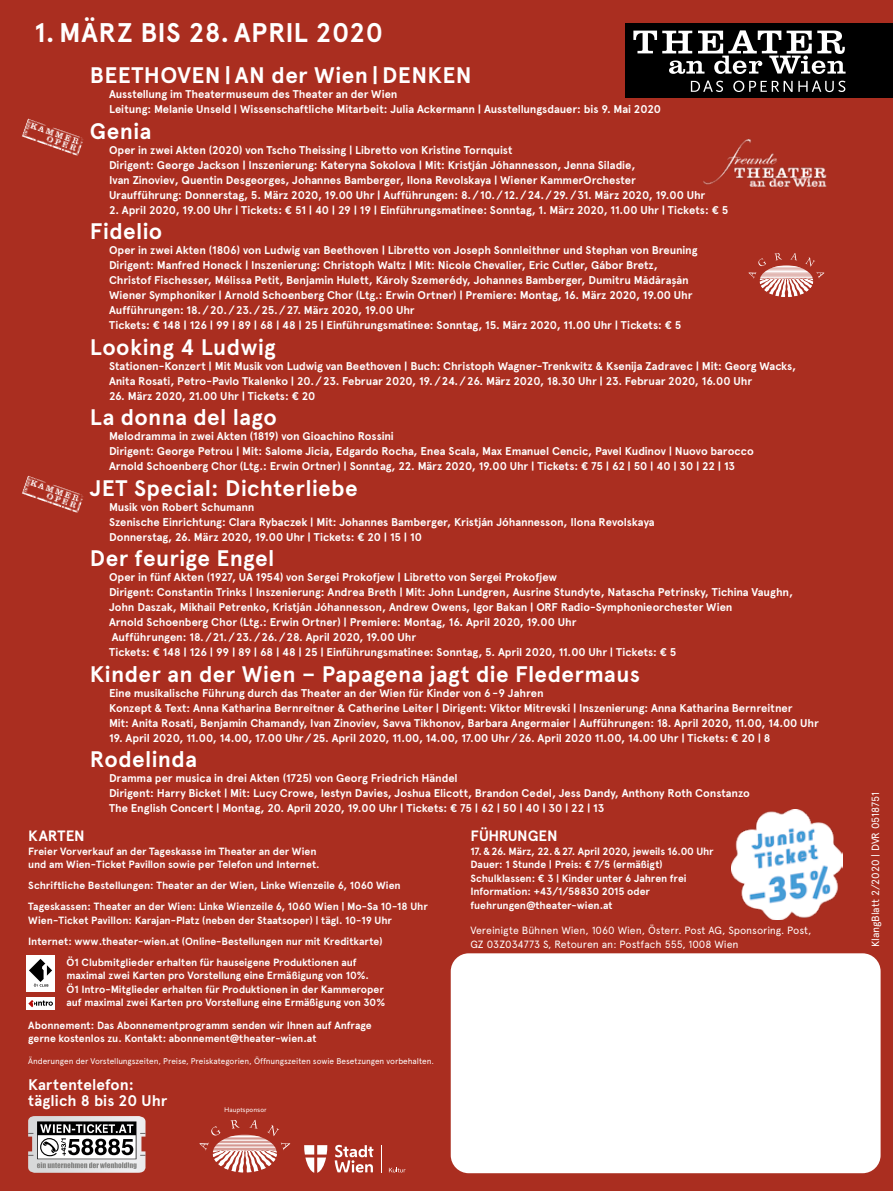
<style>
.page{position:relative;width:893px;height:1191px;background:#aa2e20}
.page>*{position:absolute;margin:0;border:0;box-sizing:border-box;transform-origin:0 0}
.t1{font:700 27px "Apercu Pro";letter-spacing:.015em;color:#fff}
.t2{font:700 22.5px "Apercu Pro";letter-spacing:.02em;color:#fff}
.t3{font:700 15.45px/16.8px "Apercu Pro";letter-spacing:.005em;color:#fff}
.t4{font:700 15px "Apercu Pro";letter-spacing:-.01em;color:#fff}
.t5{font:700 11.25px/15px "Apercu Pro";letter-spacing:-.005em;color:#fff}
.t6{font:700 10.5px/13.5px "Apercu Pro";letter-spacing:-.005em;color:#fff}
.t7{font:10.5px/13.5px "Apercu Pro";letter-spacing:-.005em;color:#fff}
.t8{font:10.5px "Apercu";letter-spacing:-.01em;color:#fff}
.t9{font:8.25px "Apercu Pro";letter-spacing:-.005em;color:#fff}
.t10{font:7.05px "Scala Sans Pro";color:#fff}
</style>
<div class="page">
<div style="left:26px;top:955px;width:29px;height:36px;background:#fff"></div>
<svg style="left:29px;top:959px;width:23px;height:27px"></svg>
<div style="left:451px;top:953px;width:430px;height:220px;background:#fff;border-radius:18px"></div>
<img style="left:731px;top:809px;width:112px;height:110px">
<svg style="left:28px;top:1116px;width:118px;height:56px;background:#a4a1a1"></svg>
<svg style="left:304px;top:1145px;width:23px;height:27px"></svg>
<svg style="left:335px;top:1144px;width:39px;height:28px"></svg>
<svg style="left:381px;top:1145px;width:1px;height:27px"></svg>
<svg style="left:389px;top:1167px;width:16px;height:5px"></svg>
<svg style="left:231px;top:1120px;width:9px;height:8px"></svg>
<svg style="left:249px;top:1119px;width:8px;height:9px"></svg>
<svg style="left:211px;top:1126px;width:10px;height:9px"></svg>
<svg style="left:267px;top:1125px;width:12px;height:11px"></svg>
<hr style="left:213px;top:1141px;width:64px;height:1px;background:#fff">
<hr style="left:213px;top:1140px;width:64px;height:1px;background:#fff">
<hr style="left:213px;top:1139px;width:64px;height:1px;background:#fff">
<hr style="left:213px;top:1137px;width:64px;height:1px;background:#fff">
<hr style="left:213px;top:1136px;width:64px;height:1px;background:#fff">
<hr style="left:213px;top:1134px;width:64px;height:1px;background:#fff">
<svg style="left:199px;top:1142px;width:91px;height:30px"></svg>
<svg style="left:749px;top:253px;width:75px;height:44px"></svg>
<div style="left:626px;top:23px;width:267px;height:75px;background:#000"></div>
<svg style="left:633px;top:30px;width:213px;height:44px"></svg>
<svg style="left:691px;top:81px;width:154px;height:11px"></svg>
<img style="left:22px;top:119px;width:62px;height:37px">
<img style="left:22px;top:476px;width:62px;height:37px">
<div style="left:26px;top:997px;width:29px;height:12px;background:#fff"></div>
<svg style="left:28px;top:1000px;width:25px;height:7px"></svg>
<img style="left:703px;top:139px;width:124px;height:48px">
<h1 class="t1" style="left:34px;top:13px;width:350px">1. MÄRZ BIS 28. APRIL 2020</h1>
<h2 class="t2" style="left:90px;top:58px;width:383px">BEETHOVEN | AN der Wien |DENKEN</h2>
<p class="t5" style="left:109px;top:86px;width:553px">Ausstellung im Theatermuseum des Theater an der Wien<br>Leitung: Melanie Unseld | Wissenschaftliche Mitarbeit: Julia Ackermann | Ausstellungsdauer: bis 9. Mai 2020</p>
<h2 class="t2" style="left:90px;top:114px;width:63px">Genia</h2>
<p class="t5" style="left:109px;top:142px;width:598px">Oper in zwei Akten (2020) von Tscho Theissing | Libretto von Kristine Tornquist<br>Dirigent: George Jackson | Inszenierung: Kateryna Sokolova | Mit: Kristján Jóhannesson, Jenna Siladie,<br>Ivan Zinoviev, Quentin Desgeorges, Johannes Bamberger, Ilona Revolskaya | Wiener KammerOrchester Uraufführung: Donnerstag, 5. März 2020, 19.00 Uhr | Aufführungen: 8./10./12./24./29./31. März 2020, 19.00 Uhr</p>
<p class="t5" style="left:109px;top:202px;width:621px">2. April 2020, 19.00 Uhr | Tickets: € 51 | 40 | 29 | 19 | Einführungsmatinee: Sonntag, 1. März 2020, 11.00 Uhr | Tickets: € 5</p>
<h2 class="t2" style="left:90px;top:214px;width:74px">Fidelio</h2>
<p class="t5" style="left:109px;top:242px;width:590px">Oper in zwei Akten (1806) von Ludwig van Beethoven | Libretto von Joseph Sonnleithner und Stephan von Breuning Dirigent: Manfred Honeck | Inszenierung: Christoph Waltz | Mit: Nicole Chevalier, Eric Cutler, Gábor Bretz, Christof Fischesser, Mélissa Petit, Benjamin Hulett, Károly Szemerédy, Johannes Bamberger, Dumitru Mădăraşăn Wiener Symphoniker | Arnold Schoenberg Chor (Ltg.: Erwin Ortner) | Premiere: Montag, 16. März 2020, 19.00 Uhr Aufführungen: 18./20./23./25./27. März 2020, 19.00 Uhr<br>Tickets: € 148 | 126 | 99 | 89 | 68 | 48 | 25 | Einführungsmatinee: Sonntag, 15. März 2020, 11.00 Uhr | Tickets: € 5</p>
<h2 class="t2" style="left:90px;top:330px;width:187px">Looking 4 Ludwig</h2>
<p class="t5" style="left:109px;top:358px;width:689px">Stationen-Konzert | Mit Musik von Ludwig van Beethoven | Buch: Christoph Wagner-Trenkwitz &amp; Ksenija Zadravec | Mit: Georg Wacks,<br>Anita Rosati, Petro-Pavlo Tkalenko | 20./23. Februar 2020, 19./24./26. März 2020, 18.30 Uhr | 23. Februar 2020, 16.00 Uhr</p>
<p class="t5" style="left:109px;top:388px;width:208px">26. März 2020, 21.00 Uhr | Tickets: € 20</p>
<h2 class="t2" style="left:90px;top:400px;width:189px">La donna del lago</h2>
<p class="t5" style="left:109px;top:428px;width:646px">Melodramma in zwei Akten (1819) von Gioachino Rossini<br>Dirigent: George Petrou | Mit: Salome Jicia, Edgardo Rocha, Enea Scala, Max Emanuel Cencic, Pavel Kudinov | Nuovo barocco<br>Arnold Schoenberg Chor (Ltg.: Erwin Ortner) | Sonntag, 22. März 2020, 19.00 Uhr | Tickets: € 75 | 62 | 50 | 40 | 30 | 22 | 13</p>
<h2 class="t2" style="left:90px;top:471px;width:269px">JET Special: Dichterliebe</h2>
<p class="t5" style="left:109px;top:499px;width:547px">Musik von Robert Schumann<br>Szenische Einrichtung: Clara Rybaczek | Mit: Johannes Bamberger, Kristján Jóhannesson, Ilona Revolskaya<br>Donnerstag, 26. März 2020, 19.00 Uhr | Tickets: € 20 | 15 | 10</p>
<h2 class="t2" style="left:90px;top:541px;width:186px">Der feurige Engel</h2>
<p class="t5" style="left:109px;top:569px;width:686px">Oper in fünf Akten (1927, UA 1954) von Sergei Prokofjew | Libretto von Sergei Prokofjew<br>Dirigent: Constantin Trinks | Inszenierung: Andrea Breth | Mit: John Lundgren, Ausrine Stundyte, Natascha Petrinsky, Tichina Vaughn, John Daszak, Mikhail Petrenko, Kristján Jóhannesson, Andrew Owens, Igor Bakan | ORF Radio-Symphonieorchester Wien<br>Arnold Schoenberg Chor (Ltg.: Erwin Ortner) | Premiere: Montag, 16. April 2020, 19.00 Uhr<br>Aufführungen: 18./21./23./26./28. April 2020, 19.00 Uhr<br>Tickets: € 148 | 126 | 99 | 89 | 68 | 48 | 25 | Einführungsmatinee: Sonntag, 5. April 2020, 11.00 Uhr | Tickets: € 5</p>
<h2 class="t2" style="left:90px;top:657px;width:552px">Kinder an der Wien – Papagena jagt die Fledermaus</h2>
<p class="t5" style="left:109px;top:685px;width:711px">Eine musikalische Führung durch das Theater an der Wien für Kinder von 6-9 Jahren<br>Konzept &amp; Text: Anna Katharina Bernreitner &amp; Catherine Leiter | Dirigent: Viktor Mitrevski | Inszenierung: Anna Katharina Bernreitner<br>Mit: Anita Rosati, Benjamin Chamandy, Ivan Zinoviev, Savva Tikhonov, Barbara Angermaier | Aufführungen: 18. April 2020, 11.00, 14.00 Uhr</p>
<p class="t5" style="left:109px;top:730px;width:663px">19. April 2020, 11.00, 14.00, 17.00 Uhr/25. April 2020, 11.00, 14.00, 17.00 Uhr/26. April 2020 11.00, 14.00 Uhr | Tickets: € 20 | 8</p>
<h2 class="t2" style="left:90px;top:742px;width:109px">Rodelinda</h2>
<p class="t5" style="left:109px;top:770px;width:642px">Dramma per musica in drei Akten (1725) von Georg Friedrich Händel<br>Dirigent: Harry Bicket | Mit: Lucy Crowe, Iestyn Davies, Joshua Elicott, Brandon Cedel, Jess Dandy, Anthony Roth Constanzo<br>The English Concert | Montag, 20. April 2020, 19.00 Uhr | Tickets: € 75 | 62 | 50 | 40 | 30 | 22 | 13</p>
<h3 class="t4" style="left:28px;top:824px;width:58px">KARTEN</h3>
<p class="t6" style="left:28px;top:844px;width:293px">Freier Vorverkauf an der Tageskasse im Theater an der Wien und am Wien-Ticket Pavillon sowie per Telefon und Internet.</p>
<p class="t6" style="left:28px;top:874px;width:401px;line-height:21px">Schriftliche Bestellungen: Theater an der Wien, Linke Wienzeile 6, 1060 Wien<br>Tageskassen: Theater an der Wien: Linke Wienzeile 6, 1060 Wien | Mo-Sa 10-18 Uhr</p>
<p class="t6" style="left:28px;top:913px;width:365px">Wien-Ticket Pavillon: Karajan-Platz (neben der Staatsoper) | tägl. 10-19 Uhr</p>
<p class="t6" style="left:28px;top:934px;width:356px">Internet: www.theater-wien.at (Online-Bestellungen nur mit Kreditkarte)</p>
<p class="t6" style="left:67px;top:955px;width:292px">Ö1 Clubmitglieder erhalten für hauseigene Produktionen auf</p>
<p class="t6" style="left:67px;top:968px;width:320px">maximal zwei Karten pro Vorstellung eine Ermäßigung von 10%.<br>Ö1 Intro-Mitglieder erhalten für Produktionen in der Kammeroper auf maximal zwei Karten pro Vorstellung eine Ermäßigung von 30%</p>
<p class="t6" style="left:28px;top:1018px;width:345px">Abonnement: Das Abonnementprogramm senden wir Ihnen auf Anfrage gerne kostenlos zu. Kontakt: abonnement@theater-wien.at</p>
<p class="t9" style="left:28px;top:1054px;width:407px">Änderungen der Vorstellungszeiten, Preise, Preiskategorien, Öffnungszeiten sowie Besetzungen vorbehalten.</p>
<h3 class="t3" style="left:28px;top:1075px;width:141px">Kartentelefon: täglich 8 bis 20 Uhr</h3>
<p class="t10" style="left:224px;top:1105px;width:44px">Hauptsponsor</p>
<h3 class="t4" style="left:470px;top:824px;width:89px">FÜHRUNGEN</h3>
<p class="t6" style="left:470px;top:844px;width:245px">17.&amp;26. März, 22.&amp;27. April 2020, jeweils 16.00 Uhr Dauer: 1 Stunde | Preis: € 7/5 (ermäßigt)<br>Schulklassen: € 3 | Kinder unter 6 Jahren frei Information: +43/1/58830 2015 oder fuehrungen@theater-wien.at</p>
<p class="t7" style="left:470px;top:923px;width:343px">Vereinigte Bühnen Wien, 1060 Wien, Österr. Post AG, Sponsoring. Post,<br>GZ 03Z034773 S, Retouren an: Postfach 555, 1008 Wien</p>
<p class="t8" style="left:869px;top:947px;width:157px;rotate:-90deg">KlangBlatt 2/2020 | DVR 0518751</p>
</div>
